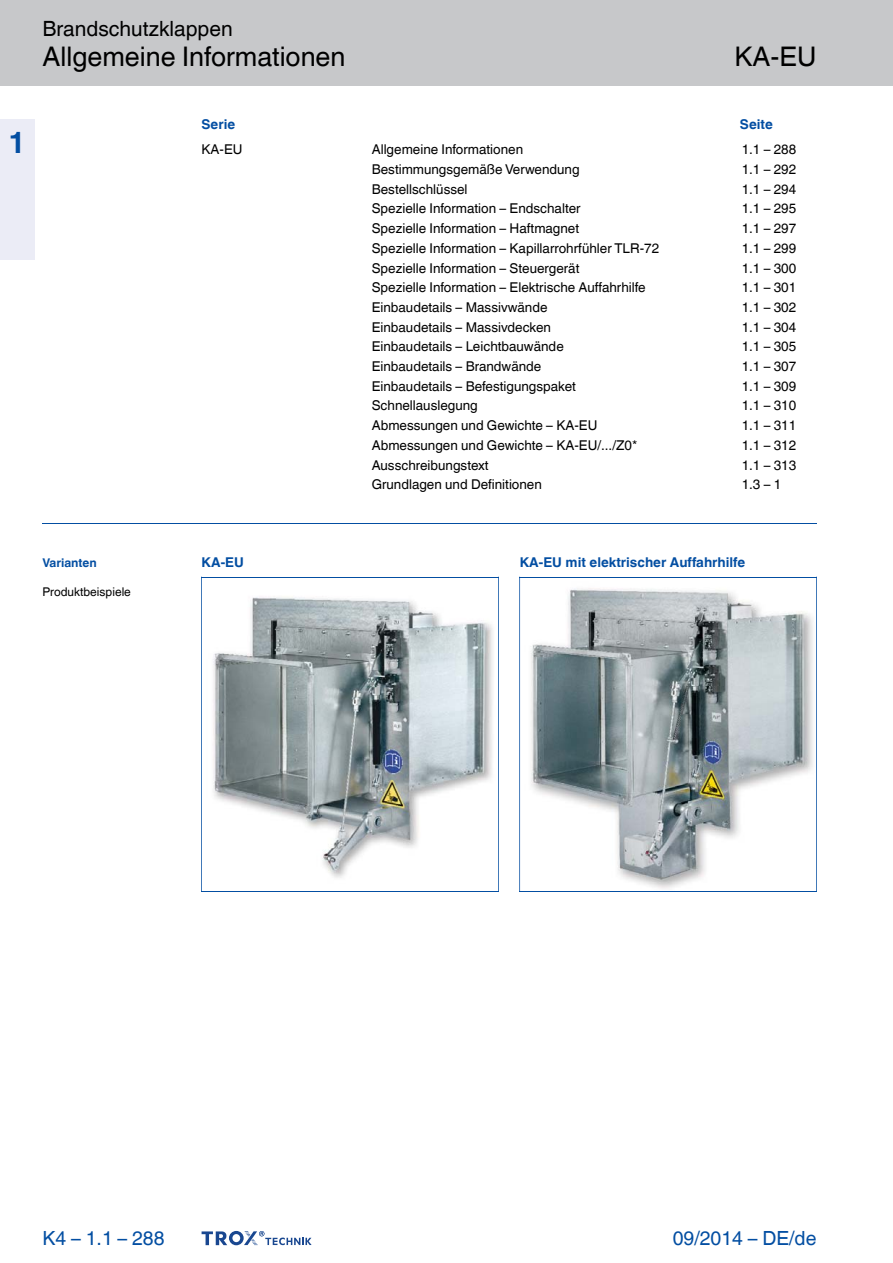
<style>
.page{position:relative;width:893px;height:1263px;background:#fff}
.page>*{position:absolute;margin:0;border:0;box-sizing:border-box;transform-origin:0 0}
.t1{font:700 30px "TROX Helvetica";color:#034ea2}
.t2{font:27px "TROX Helvetica";color:#000}
.t3{font:21px "TROX Helvetica";color:#000}
.t4{font:19.5px "TROX Helvetica";color:#034ea2}
.t5{font:13.5px "TROX Helvetica";color:#000}
.t6{font:700 13.5px "TROX Helvetica";color:#034ea2}
.t7{font:12px "TROX Helvetica";color:#000}
.t8{font:700 12px "TROX Helvetica";color:#034ea2}
</style>
<div class="page">
<div style="left:0;top:0;width:893px;height:85px;background:#c7c8ca"></div>
<div style="left:0;top:119px;width:34px;height:140px;background:#ebecf6"></div>
<hr style="left:43px;top:523px;width:773px;height:1px;background:#034ea2">
<svg style="left:202px;top:1231px;width:110px;height:15px"></svg>
<img style="left:213px;top:597px;width:280px;height:281px">
<img style="left:520px;top:578px;width:293px;height:313px">
<hr style="left:201px;top:577px;width:1px;height:315px;background:#034ea2">
<hr style="left:498px;top:577px;width:1px;height:315px;background:#034ea2">
<hr style="left:201px;top:577px;width:297px;height:1px;background:#034ea2">
<hr style="left:201px;top:891px;width:297px;height:1px;background:#034ea2">
<hr style="left:519px;top:577px;width:1px;height:315px;background:#034ea2">
<hr style="left:816px;top:577px;width:1px;height:315px;background:#034ea2">
<hr style="left:519px;top:577px;width:297px;height:1px;background:#034ea2">
<hr style="left:519px;top:891px;width:297px;height:1px;background:#034ea2">
<h1 class="t1" style="left:8px;top:118px;width:19px">1</h1>
<h3 class="t3" style="left:43px;top:12px;width:192px">Brandschutzklappen</h3>
<h2 class="t2" style="left:43px;top:35px;width:304px">Allgemeine Informationen</h2>
<h2 class="t2" style="left:734px;top:35px;width:84px">KA-EU</h2>
<p class="t6" style="left:202px;top:113px;width:35px">Serie</p>
<p class="t5" style="left:202px;top:138px;width:43px">KA-EU</p>
<p class="t5" style="left:372px;top:138px;width:153px">Allgemeine Informationen</p>
<p class="t5" style="left:742px;top:138px;width:56px">1.1 – 288</p>
<p class="t5" style="left:372px;top:158px;width:209px">Bestimmungsgemäße Verwendung</p>
<p class="t5" style="left:742px;top:158px;width:56px">1.1 – 292</p>
<p class="t5" style="left:372px;top:178px;width:97px">Bestellschlüssel</p>
<p class="t5" style="left:742px;top:178px;width:56px">1.1 – 294</p>
<p class="t5" style="left:372px;top:198px;width:210px">Spezielle Information – Endschalter</p>
<p class="t5" style="left:742px;top:198px;width:56px">1.1 – 295</p>
<p class="t5" style="left:372px;top:217px;width:209px">Spezielle Information – Haftmagnet</p>
<p class="t5" style="left:742px;top:217px;width:56px">1.1 – 297</p>
<p class="t5" style="left:372px;top:237px;width:289px">Spezielle Information – Kapillarrohrfühler TLR-72</p>
<p class="t5" style="left:742px;top:237px;width:56px">1.1 – 299</p>
<p class="t5" style="left:372px;top:257px;width:209px">Spezielle Information – Steuergerät</p>
<p class="t5" style="left:742px;top:257px;width:56px">1.1 – 300</p>
<p class="t5" style="left:372px;top:276px;width:275px">Spezielle Information – Elektrische Auffahrhilfe</p>
<p class="t5" style="left:742px;top:276px;width:56px">1.1 – 301</p>
<p class="t5" style="left:372px;top:296px;width:177px">Einbaudetails – Massivwände</p>
<p class="t5" style="left:742px;top:296px;width:56px">1.1 – 302</p>
<p class="t5" style="left:372px;top:316px;width:181px">Einbaudetails – Massivdecken</p>
<p class="t5" style="left:742px;top:316px;width:56px">1.1 – 304</p>
<p class="t5" style="left:372px;top:336px;width:194px">Einbaudetails – Leichtbauwände</p>
<p class="t5" style="left:742px;top:336px;width:56px">1.1 – 305</p>
<p class="t5" style="left:372px;top:355px;width:171px">Einbaudetails – Brandwände</p>
<p class="t5" style="left:742px;top:355px;width:56px">1.1 – 307</p>
<p class="t5" style="left:372px;top:375px;width:206px">Einbaudetails – Befestigungspaket</p>
<p class="t5" style="left:742px;top:375px;width:56px">1.1 – 309</p>
<p class="t5" style="left:372px;top:395px;width:108px">Schnellauslegung</p>
<p class="t5" style="left:742px;top:395px;width:56px">1.1 – 310</p>
<p class="t5" style="left:372px;top:414px;width:227px">Abmessungen und Gewichte – KA-EU</p>
<p class="t5" style="left:742px;top:414px;width:56px">1.1 – 311</p>
<p class="t5" style="left:372px;top:434px;width:267px">Abmessungen und Gewichte – KA-EU/.../Z0*</p>
<p class="t5" style="left:742px;top:434px;width:56px">1.1 – 312</p>
<p class="t5" style="left:372px;top:454px;width:118px">Ausschreibungstext</p>
<p class="t5" style="left:742px;top:454px;width:56px">1.1 – 313</p>
<p class="t5" style="left:372px;top:474px;width:172px">Grundlagen und Definitionen</p>
<p class="t5" style="left:742px;top:474px;width:41px">1.3 – 1</p>
<p class="t6" style="left:740px;top:113px;width:34px">Seite</p>
<p class="t8" style="left:43px;top:553px;width:56px">Varianten</p>
<p class="t7" style="left:43px;top:582px;width:90px">Produktbeispiele</p>
<p class="t6" style="left:202px;top:552px;width:44px">KA-EU</p>
<p class="t6" style="left:520px;top:552px;width:227px">KA-EU mit elektrischer Auffahrhilfe</p>
<h3 class="t4" style="left:43px;top:1222px;width:124px">K4 – 1.1 – 288</h3>
<h3 class="t4" style="left:673px;top:1222px;width:145px">09/2014 – DE/de</h3>
</div>
